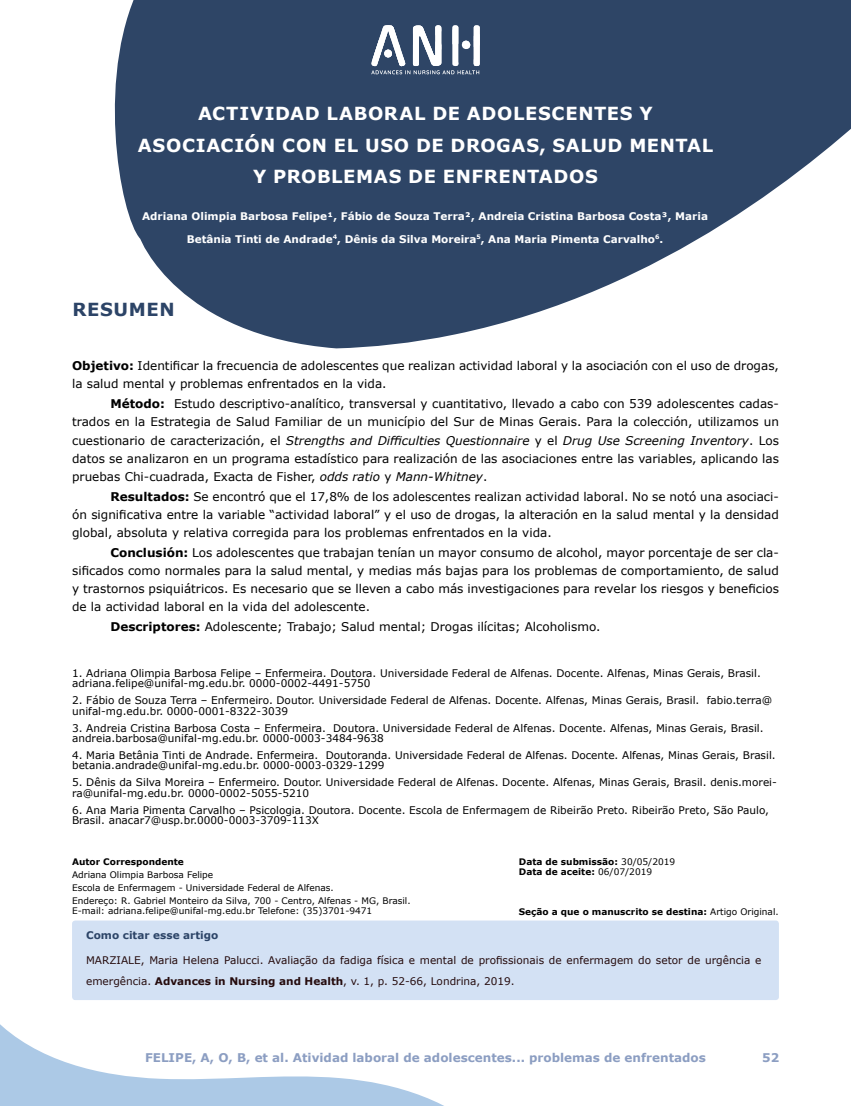
<style>
.page{position:relative;width:851px;height:1106px;background:#fff}
.page>*{position:absolute;margin:0;border:0;box-sizing:border-box;transform-origin:0 0}
.t1{font:700 18px/31.5px "Verdana";letter-spacing:.035em;color:#fff;text-align:center}
.t2{font:700 18px "Verdana";letter-spacing:.035em;color:#2c4467}
.t3{font:12px/18px "Verdana";color:#000;text-align:justify}
.t4{font:700 12px "Verdana";color:#8c9ec2}
.t5{font:10.5px/10.5px "Verdana";color:#000}
.t6{font:10.5px/21px "Verdana";color:#250b0d}
.t7{font:700 10.5px/22.5px "Verdana";color:#fff;text-align:center}
.t8{font:700 10.5px "Verdana";color:#2c4467}
.t9{font:9px/13px "Verdana";color:#000}
.t10{font:700 9px/10.5px "Verdana";color:#000}
.s1{font-weight:700}
.s2{font-style:italic}
.s3{font-weight:400}
</style>
<div class="page">
<svg style="left:114px;top:0;width:736px;height:348px;fill:#2e4566"></svg>
<svg style="left:0;top:1024px;width:444px;height:82px"></svg>
<div style="left:72px;top:920px;width:706px;height:80px;background:#d3e1f4;border-radius:3px"></div>
<svg style="left:371px;top:25px;width:108px;height:49px"></svg>
<h1 class="t1" style="left:138px;top:97px;width:577px">ACTIVIDAD LABORAL DE ADOLESCENTES Y<br>ASOCIACIÓN CON EL USO DE DROGAS, SALUD MENTAL<br>Y PROBLEMAS DE ENFRENTADOS</h1>
<p class="t7" style="left:142px;top:205px;width:567px">Adriana Olimpia Barbosa Felipe¹, Fábio de Souza Terra², Andreia Cristina Barbosa Costa³, Maria<br>Betânia Tinti de Andrade<sup>4</sup>, Dênis da Silva Moreira<sup>5</sup>, Ana Maria Pimenta Carvalho<sup>6</sup>.</p>
<h1 class="t2" style="left:72px;top:297px;width:104px">RESUMEN</h1>
<p class="t3" style="left:72px;top:357px;width:708px"><span class="s1">Objetivo:</span> Identificar la frecuencia de adolescentes que realizan actividad laboral y la asociación con el uso de drogas, la salud mental y problemas enfrentados en la vida.</p>
<p class="t3" style="left:72px;top:395px;width:708px;text-indent:38px"><span class="s1">Método:</span> Estudo descriptivo-analítico, transversal y cuantitativo, llevado a cabo con 539 adolescentes cadas&shy;trados en la Estrategia de Salud Familiar de un município del Sur de Minas Gerais. Para la colección, utilizamos un cuestionario de caracterización, el <span class="s2">Strengths and Difficulties Questionnaire</span> y el <span class="s2">Drug Use Screening Inventory</span>. Los datos se analizaron en un programa estadístico para realización de las asociaciones entre las variables, aplicando las pruebas Chi-cuadrada, Exacta de Fisher, <span class="s2">odds ratio</span> y <span class="s2">Mann-Whitney</span>.</p>
<p class="t3" style="left:72px;top:487px;width:708px;text-indent:38px"><span class="s1">Resultados:</span> Se encontró que el 17,8% de los adolescentes realizan actividad laboral. No se notó una asociaci&shy;ón significativa entre la variable “actividad laboral” y el uso de drogas, la alteración en la salud mental y la densidad global, absoluta y relativa corregida para los problemas enfrentados en la vida.</p>
<p class="t3" style="left:72px;top:543px;width:708px;text-indent:38px"><span class="s1">Conclusión:</span> Los adolescentes que trabajan tenían un mayor consumo de alcohol, mayor porcentaje de ser cla&shy;sificados como normales para la salud mental, y medias más bajas para los problemas de comportamiento, de salud y trastornos psiquiátricos. Es necesario que se lleven a cabo más investigaciones para revelar los riesgos y beneficios de la actividad laboral en la vida del adolescente.</p>
<p class="t3" style="left:110px;top:617px;width:491px"><span class="s1">Descriptores:</span> Adolescente; Trabajo; Salud mental; Drogas ilícitas; Alcoholismo.</p>
<p class="t5" style="left:72px;top:667px;width:690px">1. Adriana Olimpia Barbosa Felipe – Enfermeira. Doutora. Universidade Federal de Alfenas. Docente. Alfenas, Minas Gerais, Brasil. adriana.felipe@unifal-mg.edu.br. 0000-0002-4491-5750</p>
<p class="t5" style="left:72px;top:695px;width:701px">2. Fábio de Souza Terra – Enfermeiro. Doutor. Universidade Federal de Alfenas. Docente. Alfenas, Minas Gerais, Brasil. fabio.terra@ unifal-mg.edu.br. 0000-0001-8322-3039</p>
<p class="t5" style="left:72px;top:722px;width:693px">3. Andreia Cristina Barbosa Costa – Enfermeira. Doutora. Universidade Federal de Alfenas. Docente. Alfenas, Minas Gerais, Brasil. andreia.barbosa@unifal-mg.edu.br. 0000-0003-3484-9638</p>
<p class="t5" style="left:72px;top:749px;width:705px">4. Maria Betânia Tinti de Andrade. Enfermeira. Doutoranda. Universidade Federal de Alfenas. Docente. Alfenas, Minas Gerais, Brasil. betania.andrade@unifal-mg.edu.br. 0000-0003-0329-1299</p>
<p class="t5" style="left:72px;top:777px;width:706px">5. Dênis da Silva Moreira – Enfermeiro. Doutor. Universidade Federal de Alfenas. Docente. Alfenas, Minas Gerais, Brasil. denis.morei&shy;ra@unifal-mg.edu.br. 0000-0002-5055-5210</p>
<p class="t5" style="left:72px;top:804px;width:698px">6. Ana Maria Pimenta Carvalho – Psicologia. Doutora. Docente. Escola de Enfermagem de Ribeirão Preto. Ribeirão Preto, São Paulo,<br>Brasil. anacar7@usp.br.0000-0003-3709-113X</p>
<p class="t10" style="left:519px;top:855px;width:158px">Data de submissão: <span class="s3">30/05/2019<br></span>Data de aceite: <span class="s3">06/07/2019</span></p>
<p class="t10" style="left:519px;top:906px;width:261px">Seção a que o manuscrito se destina: <span class="s3">Artigo Original.</span></p>
<p class="t10" style="left:72px;top:855px;width:113px">Autor Correspondente</p>
<p class="t9" style="left:72px;top:867px;width:340px">Adriana Olimpia Barbosa Felipe<br>Escola de Enfermagem - Universidade Federal de Alfenas.<br>Endereço: R. Gabriel Monteiro da Silva, 700 - Centro, Alfenas - MG, Brasil.</p>
<p class="t9" style="left:72px;top:904px;width:302px">E-mail: adriana.felipe@unifal-mg.edu.br Telefone: (35)3701-9471</p>
<p class="t8" style="left:86px;top:927px;width:134px">Como citar esse artigo</p>
<p class="t6" style="left:86px;top:949px;width:676px">MARZIALE, Maria Helena Palucci. Avaliação da fadiga física e mental de profissionais de enfermagem do setor de urgência e emergência. <span class="s1">Advances in Nursing and Health</span>, v. 1, p. 52-66, Londrina, 2019.</p>
<p class="t4" style="left:145px;top:1049px;width:562px">FELIPE, A, O, B, et al. Atividad laboral de adolescentes... problemas de enfrentados</p>
<p class="t4" style="left:762px;top:1049px;width:19px">52</p>
</div>
